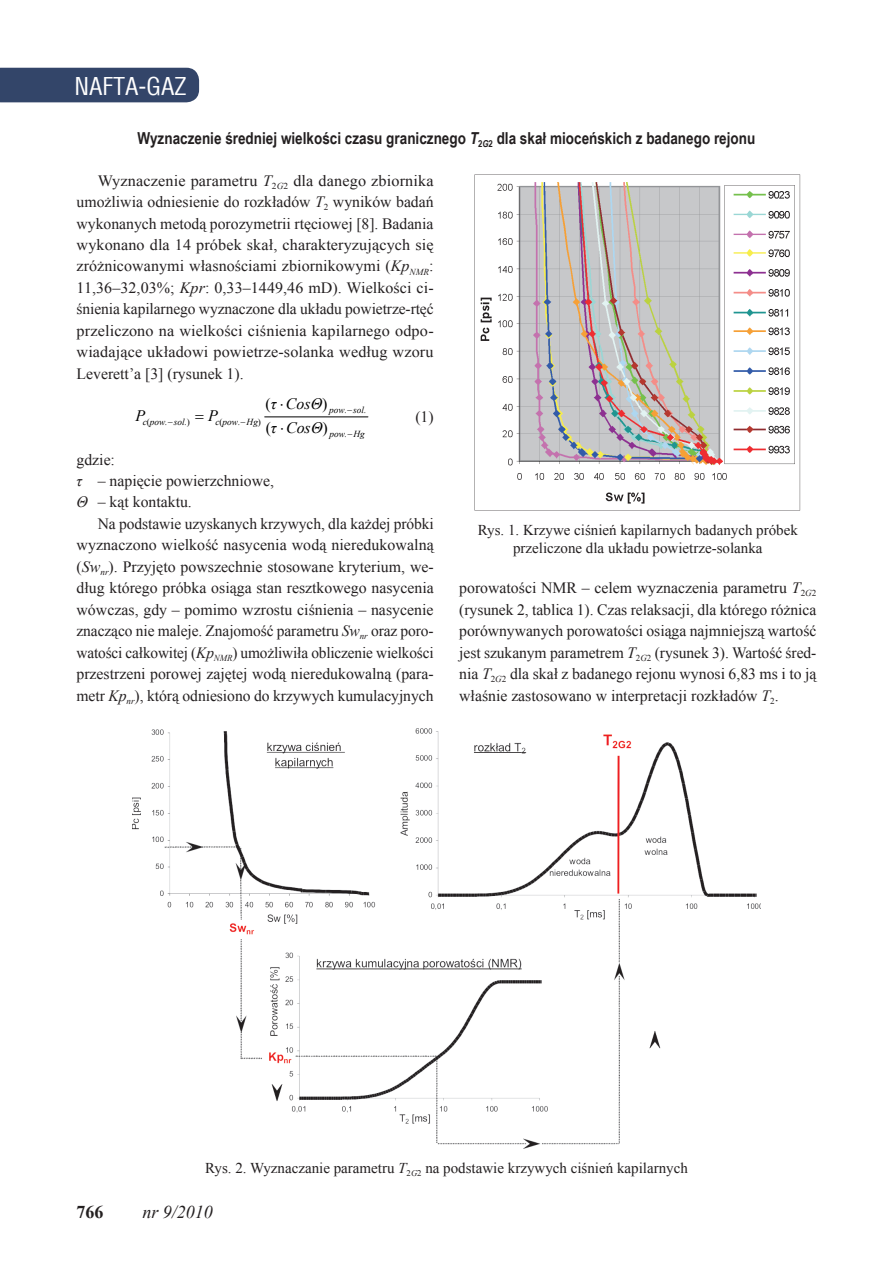
<style>
.page{position:relative;width:893px;height:1263px;background:#fff}
.page>*{position:absolute;margin:0;border:0;box-sizing:border-box;transform-origin:0 0}
.t1{font:24px "Switzerland Condensed";color:#fff}
.t2{font:italic 18px "Times New Roman";color:#231f20}
.t3{font:700 18px "Times New Roman";color:#231f20}
.t4{font:700 16.5px "Arial Narrow";color:#231f20}
.t5{font:italic 15.9px "Times New Roman";color:#000}
.t6{font:15.75px/21.5px "Times New Roman";color:#231f20;text-align:justify}
.t7{font:15px/18px "Times New Roman";color:#231f20;text-align:center}
.t8{font:italic 9.3px "Times New Roman";color:#000}
.t9{font:9.3px "Times New Roman";color:#000}
.s1{font-style:italic}
.s2{font-style:normal}
</style>
<div class="page">
<div style="left:0;top:68px;width:199px;height:34px;background:#334569"></div>
<hr style="left:265px;top:417px;width:103px;height:1px;background:#000">
<img style="left:474px;top:174px;width:327px;height:337px">
<img style="left:132px;top:729px;width:629px;height:419px">
<h1 class="t1" style="left:74px;top:71px;width:114px">NAFTA-GAZ</h1>
<p class="t4" style="left:138px;top:126px;width:619px">Wyznaczenie średniej wielkości czasu granicznego <span class="s1">T</span><sub>2</sub><sub>G</sub><sub>2</sub> dla skał mioceńskich z badanego rejonu</p>
<p class="t6" style="left:77px;top:169px;width:359px;text-indent:21px">Wyznaczenie parametru <span class="s1">T</span><sub>2</sub><sub>G</sub><sub>2</sub> dla danego zbiornika umożliwia odniesienie do rozkładów <span class="s1">T</span><sub>2</sub> wyników badań wykonanych metodą porozymetrii rtęciowej [8]. Badania wykonano dla 14 próbek skał, charakteryzujących się zróżnicowanymi własnościami zbiornikowymi (<span class="s1">Kp</span><sub>NMR</sub>:<br>11,36–32,03%; <span class="s1">Kpr</span>: 0,33–1449,46 mD). Wielkości ci&shy;śnienia kapilarnego wyznaczone dla układu powietrze-rtęć przeliczono na wielkości ciśnienia kapilarnego odpo&shy;wiadające układowi powietrze-solanka według wzoru Leverett’a [3] (rysunek 1).</p>
<p class="t5" style="left:265px;top:393px;width:64px"><span class="s2">(</span>τ CosΘ<span class="s2">)</span></p>
<p class="t8" style="left:329px;top:404px;width:39px">pow. sol.</p>
<p class="t5" style="left:136px;top:405px;width:11px">P</p>
<p class="t5" style="left:208px;top:405px;width:11px">P</p>
<p class="t9" style="left:147px;top:415px;width:5px">(</p>
<p class="t9" style="left:220px;top:415px;width:5px">(</p>
<p class="t6" style="left:415px;top:405px;width:20px">(1)</p>
<p class="t6" style="left:77px;top:448px;width:199px;text-align:left">gdzie:<br><span class="s1">τ</span> – napięcie powierzchniowe,<br><span class="s1">Θ</span> – kąt kontaktu.</p>
<p class="t6" style="left:77px;top:513px;width:360px;text-indent:21px">Na podstawie uzyskanych krzywych, dla każdej próbki wyznaczono wielkość nasycenia wodą nieredukowalną (<span class="s1">Sw</span><sub>nr</sub>). Przyjęto powszechnie stosowane kryterium, we&shy;dług którego próbka osiąga stan resztkowego nasycenia wówczas, gdy – pomimo wzrostu ciśnienia – nasycenie znacząco nie maleje. Znajomość parametru <span class="s1">Sw</span><sub>nr</sub> oraz poro&shy;watości całkowitej (<span class="s1">Kp</span><sub>NMR</sub>) umożliwiła obliczenie wielkości przestrzeni porowej zajętej wodą nieredukowalną (para&shy;metr <span class="s1">Kp</span><sub>nr</sub>), którą odniesiono do krzywych kumulacyjnych</p>
<p class="t8" style="left:143px;top:415px;width:49px">c pow. sol.<span class="s2">)</span></p>
<p class="t8" style="left:215px;top:415px;width:47px">c pow. Hg<span class="s2">)</span></p>
<p class="t5" style="left:266px;top:417px;width:64px"><span class="s2">(</span>τ CosΘ<span class="s2">)</span></p>
<p class="t8" style="left:329px;top:428px;width:37px">pow. Hg</p>
<p class="t7" style="left:478px;top:521px;width:322px">Rys. 1. Krzywe ciśnień kapilarnych badanych próbek przeliczone dla układu powietrze-solanka</p>
<p class="t6" style="left:459px;top:577px;width:360px">porowatości NMR – celem wyznaczenia parametru <span class="s1">T</span><sub>2</sub><sub>G</sub><sub>2 </sub>(rysunek 2, tablica 1). Czas relaksacji, dla którego różnica porównywanych porowatości osiąga najmniejszą wartość jest szukanym parametrem <span class="s1">T</span><sub>2</sub><sub>G</sub><sub>2</sub> (rysunek 3). Wartość śred&shy;nia <span class="s1">T</span><sub>2</sub><sub>G</sub><sub>2</sub> dla skał z badanego rejonu wynosi 6,83 ms i to ją właśnie zastosowano w interpretacji rozkładów <span class="s1">T</span><sub>2</sub>.</p>
<p class="t7" style="left:205px;top:1158px;width:484px">Rys. 2. Wyznaczanie parametru <span class="s1">T</span><sub>2</sub><sub>G</sub><sub>2</sub> na podstawie krzywych ciśnień kapilarnych</p>
<p class="t3" style="left:77px;top:1199px;width:28px">766</p>
<p class="t2" style="left:142px;top:1200px;width:72px">nr 9/2010</p>
</div>
